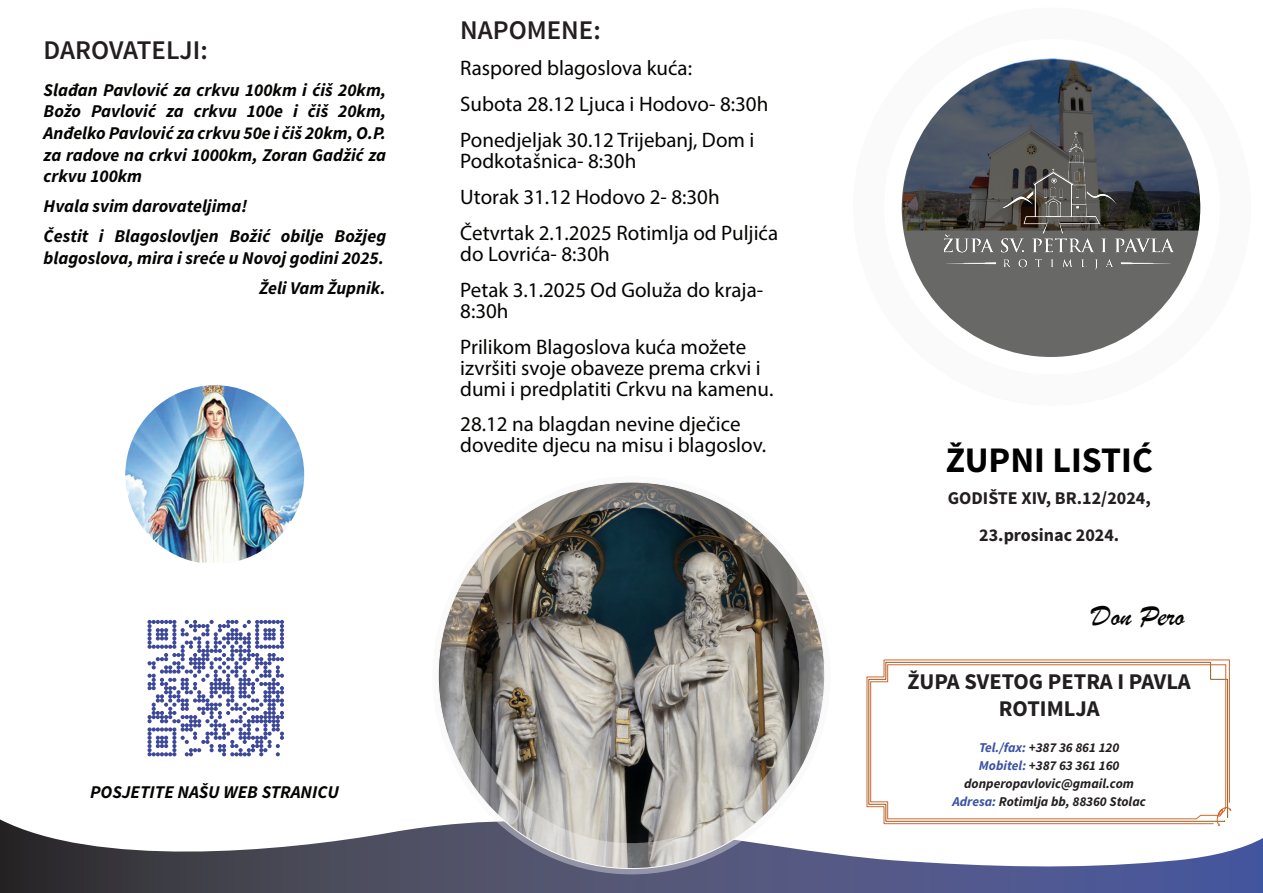
<style>
.page{position:relative;width:1263px;height:893px;background:#fff}
.page>*{position:absolute;margin:0;border:0;box-sizing:border-box;transform-origin:0 0}
.t1{font:700 36px "Source Sans Pro";color:#000}
.t2{font:30px "Brush Script";color:#040503}
.t3{font:600 27px "Source Sans Pro";color:#231f20}
.t4{font:700 22.5px/27px "Source Sans Pro";color:#231f20;text-align:center}
.t5{font:21px/21px "Myriad Pro";color:#040503}
.t6{font:italic 700 18px/21.6px "Source Sans Pro";color:#040503;text-align:justify}
.t7{font:700 18px "Source Sans Pro";color:#231f20}
.t8{font:italic 700 13.5px "Source Sans Pro";color:#231f20}
.s1{color:#3a53a3}
.s2{color:#3a53a4}
</style>
<div class="page">
<svg style="left:0;top:799px;width:1263px;height:94px"></svg>
<img style="left:902px;top:59px;width:298px;height:172px">
<svg style="left:902px;top:59px;width:298px;height:298px;background:#545b61"></svg>
<svg style="left:870px;top:664px;width:361px;height:161px"></svg>
<svg style="left:1218px;top:808px;width:13px;height:18px"></svg>
<svg style="left:432px;top:482px;width:398px;height:392px"></svg>
<img style="left:944px;top:132px;width:229px;height:138px">
<svg style="left:147px;top:620px;width:137px;height:8px"></svg>
<img style="left:125px;top:385px;width:179px;height:178px">
<p class="t3" style="left:44px;top:33px;width:166px">DAROVATELJI:</p>
<p class="t6" style="left:44px;top:79px;width:344px">Slađan Pavlović za crkvu 100km i ćiš 20km, Božo Pavlović za crkvu 100e i čiš 20km, Anđelko Pavlović za crkvu 50e i čiš 20km, O.P. za radove na crkvi 1000km, Zoran Gadžić za crkvu 100km</p>
<p class="t6" style="left:44px;top:196px;width:205px">Hvala svim darovateljima!</p>
<p class="t6" style="left:44px;top:226px;width:344px">Čestit i Blagoslovljen Božić obilje Božjeg blagoslova, mira i sreće u Novoj godini 2025.</p>
<p class="t6" style="left:259px;top:277px;width:128px">Želi Vam Župnik.</p>
<p class="t3" style="left:460px;top:13px;width:142px">NAPOMENE:</p>
<p class="t5" style="left:460px;top:57px;width:233px">Raspored blagoslova kuća:</p>
<p class="t5" style="left:460px;top:93px;width:310px">Subota 28.12 Ljuca i Hodovo- 8:30h</p>
<p class="t5" style="left:460px;top:129px;width:296px">Ponedjeljak 30.12 Trijebanj, Dom i<br>Podkotašnica- 8:30h</p>
<p class="t5" style="left:460px;top:186px;width:261px">Utorak 31.12 Hodovo 2- 8:30h</p>
<p class="t5" style="left:460px;top:222px;width:319px">Četvrtak 2.1.2025 Rotimlja od Puljića do Lovrića- 8:30h</p>
<p class="t5" style="left:460px;top:279px;width:305px">Petak 3.1.2025 Od Goluža do kraja-<br>8:30h</p>
<p class="t5" style="left:460px;top:336px;width:315px">Prilikom Blagoslova kuća možete izvršiti svoje obaveze prema crkvi i dumi i predplatiti Crkvu na kamenu.</p>
<p class="t5" style="left:460px;top:414px;width:308px">28.12 na blagdan nevine dječice dovedite djecu na misu i blagoslov.</p>
<p class="t6" style="left:90px;top:781px;width:250px">POSJETITE NAŠU WEB STRANICU</p>
<p class="t1" style="left:946px;top:437px;width:209px">ŽUPNI LISTIĆ</p>
<p class="t7" style="left:948px;top:486px;width:204px">GODIŠTE XIV, BR.12/2024,</p>
<p class="t7" style="left:979px;top:524px;width:142px">23.prosinac 2024.</p>
<p class="t2" style="left:1092px;top:598px;width:95px">Don Pero</p>
<p class="t4" style="left:908px;top:669px;width:285px">ŽUPA SVETOG PETRA I PAVLA<br>ROTIMLJA</p>
<p class="t8" style="left:979px;top:739px;width:142px"><span class="s1">Tel./fax:</span> +387 36 861 120</p>
<p class="t8" style="left:979px;top:757px;width:142px"><span class="s1">Mobitel:</span> +387 63 361 160</p>
<p class="t8" style="left:964px;top:775px;width:171px">donperopavlovic@gmail.com</p>
<p class="t8" style="left:952px;top:793px;width:195px"><span class="s2">Adresa:</span> Rotimlja bb, 88360 Stolac</p>
</div>
